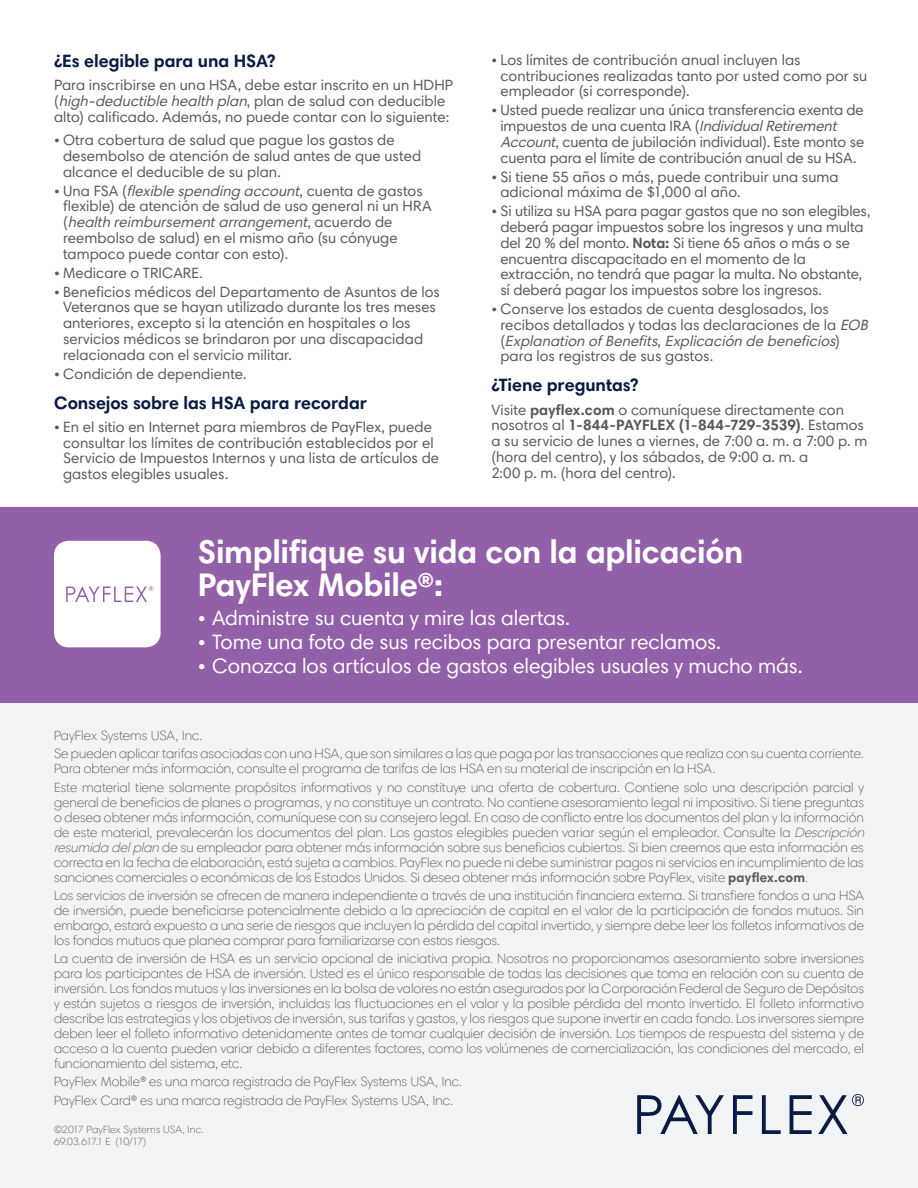
<style>
.page{position:relative;width:918px;height:1188px;background:#fff}
.page>*{position:absolute;margin:0;border:0;box-sizing:border-box;transform-origin:0 0}
.Color_Header{font:700 33px/33px "Harmonia Sans Std";letter-spacing:-.005em;color:#fff}
.t1{font:21px "Harmonia Sans Std";letter-spacing:-.005em;color:#fff}
.Color_Header-2{font:700 18px "Harmonia Sans Std";letter-spacing:-.005em;color:#071b44}
.Body{font:15px/15.8px "Harmonia Sans Std";letter-spacing:.005em;color:#57585a}
.Disclaimer{font:300 13.5px/15px "Harmonia Sans Std";letter-spacing:.005em;color:#57585a}
.Copyright_Part_Numbe{font:300 10.5px "Harmonia Sans Std";letter-spacing:.005em;color:#57585a}
.Copyright_Part_Numbe-2{font:300 10.5px "Harmonia Sans Std";letter-spacing:-.065em;color:#57585a}
.s1{font-style:italic}
.s2{font-weight:700}
</style>
<div class="page">
<div style="left:0;top:636px;width:918px;height:552px;background:#f2f3f4"></div>
<div style="left:0;top:508px;width:918px;height:195px;background:#9260a8"></div>
<div style="left:54px;top:541px;width:107px;height:106px;background:#fff;border-radius:15px"></div>
<svg style="left:66px;top:586px;width:87px;height:16px"></svg>
<svg style="left:637px;top:1095px;width:87px;height:39px"></svg>
<svg style="left:733px;top:1095px;width:19px;height:39px"></svg>
<svg style="left:762px;top:1095px;width:19px;height:39px"></svg>
<svg style="left:790px;top:1095px;width:22px;height:39px"></svg>
<svg style="left:818px;top:1094px;width:46px;height:40px"></svg>
<p class="Color_Header-2" style="left:54px;top:50px;width:223px">¿Es elegible para una HSA?</p>
<p class="Body" style="left:54px;top:77px;width:400px">Para inscribirse en una HSA, debe estar inscrito en un HDHP ( <span class="s1">high-deductible health plan</span>, p l a n d e s a l u d c o n d e d u c i b l e alto) calificado. Además, no puede contar con lo siguiente:</p>
<p class="Body" style="left:63px;top:132px;width:360px;text-indent:-9px">• Otra cobertura de salud que pague los gastos de desembolso de atención de salud antes de que usted alcance el deducible de su plan.</p>
<p class="Body" style="left:63px;top:183px;width:370px;text-indent:-9px">• U n a F S A (<span class="s1">flexible spending account</span>, c u e n t a d e g a s t o s flexible) de atención de salud de uso general ni un HRA ( <span class="s1">health reimbursementarrangement</span>, a c u e r d o d e reembolso de salud) en el mismo año (su cónyuge tampoco puede contar con esto).</p>
<p class="Body" style="left:54px;top:265px;width:151px">• Medicare o TRICARE.</p>
<p class="Body" style="left:63px;top:284px;width:378px;text-indent:-9px">• Beneficios médicos del Departamento de Asuntos de los Veteranos que se hayan utilizado durante los tres meses anteriores, excepto si la atención en hospitales o los servicios médicos se brindaron por una discapacidad relacionada con el servicio militar.</p>
<p class="Body" style="left:54px;top:366px;width:194px">• Condición de dependiente.</p>
<p class="Color_Header-2" style="left:54px;top:391px;width:315px">Consejos sobre las HSA para recordar</p>
<p class="Body" style="left:63px;top:419px;width:378px;text-indent:-9px">• En el sitio en Internet para miembros de PayFlex, puede consultar los límites de contribución establecidos por el Servicio de Impuestos Internos y una lista de artículos de gastos elegibles usuales.</p>
<p class="Body" style="left:500px;top:52px;width:368px;text-indent:-9px">• Los límites de contribución anual incluyen las contribuciones realizadas tanto por usted como por su empleador (si corresponde).</p>
<p class="Body" style="left:500px;top:102px;width:365px;text-indent:-9px">• Usted puede realizar una única transferencia exenta de impuestos de una cuenta IRA (<span class="s1">IndividualRetirement Account</span>, cuenta de jubilación individual). Este monto se cuenta para el límite de contribución anual de su HSA.</p>
<p class="Body" style="left:500px;top:169px;width:340px;text-indent:-9px">• Si tiene 55 años o más, puede contribuir una suma adicional máxima de $1,000 al año.</p>
<p class="Body" style="left:500px;top:203px;width:372px;text-indent:-9px">• Si utiliza su HSA para pagar gastos que no son elegibles, deberá pagar impuestos sobre los ingresos y una multa del 20 % del monto. <span class="s2">Nota:</span> Si tiene 65 años o más o se encuentra discapacitado en el momento de la extracción, no tendrá que pagar la multa. No obstante, sí deberá pagar los impuestos sobre los ingresos.</p>
<p class="Body" style="left:500px;top:301px;width:373px;text-indent:-9px">• Conserve los estados de cuenta desglosados, los recibos detallados y todas las declaraciones de la <span class="s1">EOB </span>( <span class="s1">Explanation ofBenefits</span>, <span class="s1">Explicación de beneficios</span>) para los registros de sus gastos.</p>
<p class="Color_Header-2" style="left:491px;top:374px;width:149px">¿Tiene preguntas?</p>
<p class="Body" style="left:491px;top:401px;width:377px">Visite <span class="s2">payflex.com</span> o comuníquese directamente con nosotros al <span class="s2">1-844-PAYFLEX (1-844-729-3539)</span>. Estamos a su servicio de lunes a viernes, de 7:00 a. m. a 7:00 p. m (hora del centro), y los sábados, de 9:00 a. m. a<br>2:00 p. m. (hora del centro).</p>
<p class="Color_Header" style="left:198px;top:535px;width:547px">Simplifique su vida con la aplicación<br>PayFlex Mobile®:</p>
<p class="t1" style="left:198px;top:605px;width:374px">• Administre su cuenta y mire las alertas.</p>
<p class="t1" style="left:198px;top:629px;width:525px">• Tome una foto de sus recibos para presentar reclamos.</p>
<p class="t1" style="left:198px;top:653px;width:606px">• Conozca los artículos de gastos elegibles usuales y mucho más.</p>
<p class="Disclaimer" style="left:54px;top:728px;width:150px">PayFlex Systems USA, Inc.</p>
<p class="Disclaimer" style="left:54px;top:746px;width:811px">Se pueden aplicar tarifas asociadas con una HSA, que son similares a las que paga por las transacciones que realiza con su cuenta corriente.<br>Para obtener más información, consulte el programa de tarifas de las HSA en su material de inscripción en la HSA.</p>
<p class="Disclaimer" style="left:54px;top:779px;width:815px">Este material tiene solamente propósitos informativos y no constituye una oferta de cobertura. Contiene solo una descripción parcial y general de beneficios de planes o programas, y no constituye un contrato. No contiene asesoramiento legal ni impositivo. Si tiene preguntas o desea obtener más información, comuníquese con su consejero legal. En caso de conflicto entre los documentos del plan y la información de este material, prevalecerán los documentos del plan. Los gastos elegibles pueden variar según el empleador. Consulte la <span class="s1">Descripción resumida delplan</span> de su empleador para obtener más información sobre sus beneficios cubiertos. Si bien creemos que esta información es correcta en la fecha de elaboración, está sujeta a cambios. PayFlex no puede ni debe suministrar pagos ni servicios en incumplimiento de las sanciones comerciales o económicas de los Estados Unidos. Si desea obtener más información sobre PayFlex, visite <span class="s2">payflex.com</span>.</p>
<p class="Disclaimer" style="left:54px;top:888px;width:812px;text-align:justify">Los servicios de inversión se ofrecen de manera independiente a través de una institución financiera externa. Si transfiere fondos a una HSA de inversión, puede beneficiarse potencialmente debido a la apreciación de capital en el valor de la participación de fondos mutuos. Sin embargo, estará expuesto a una serie de riesgos que incluyen la pérdida del capital invertido, y siempre debe leer los folletos informativos de los fondos mutuos que planea comprar para familiarizarse con estos riesgos.</p>
<p class="Disclaimer" style="left:54px;top:951px;width:812px;text-align:justify">La cuenta de inversión de HSA es un servicio opcional de iniciativa propia. Nosotros no proporcionamos asesoramiento sobre inversiones para los participantes de HSA de inversión. Usted es el único responsable de todas las decisiones que toma en relación con su cuenta de inversión. Los fondos mutuos y las inversiones en la bolsa de valores no están asegurados por la Corporación Federal de Seguro de Depósitos y están sujetos a riesgos de inversión, incluidas las fluctuaciones en el valor y la posible pérdida del monto invertido. El folleto informativo describe las estrategias y los objetivos de inversión, sus tarifas y gastos, y los riesgos que supone invertir en cada fondo. Los inversores siempre deben leer el folleto informativo detenidamente antes de tomar cualquier decisión de inversión. Los tiempos de respuesta del sistema y de acceso a la cuenta pueden variar debido a diferentes factores, como los volúmenes de comercialización, las condiciones del mercado, el funcionamiento del sistema, etc.</p>
<p class="Disclaimer" style="left:54px;top:1074px;width:410px">PayFlex Mobile® es una marca registrada de PayFlex Systems USA, Inc.</p>
<p class="Disclaimer" style="left:54px;top:1092px;width:401px">PayFlex Card® es una marca registrada de PayFlex Systems USA, Inc.</p>
<p class="Copyright_Part_Numbe" style="left:54px;top:1124px;width:151px">©2017 PayFlex Systems USA, Inc.</p>
<p class="Copyright_Part_Numbe-2" style="left:54px;top:1136px;width:94px">69.03.617.1 E (10/17)</p>
</div>
